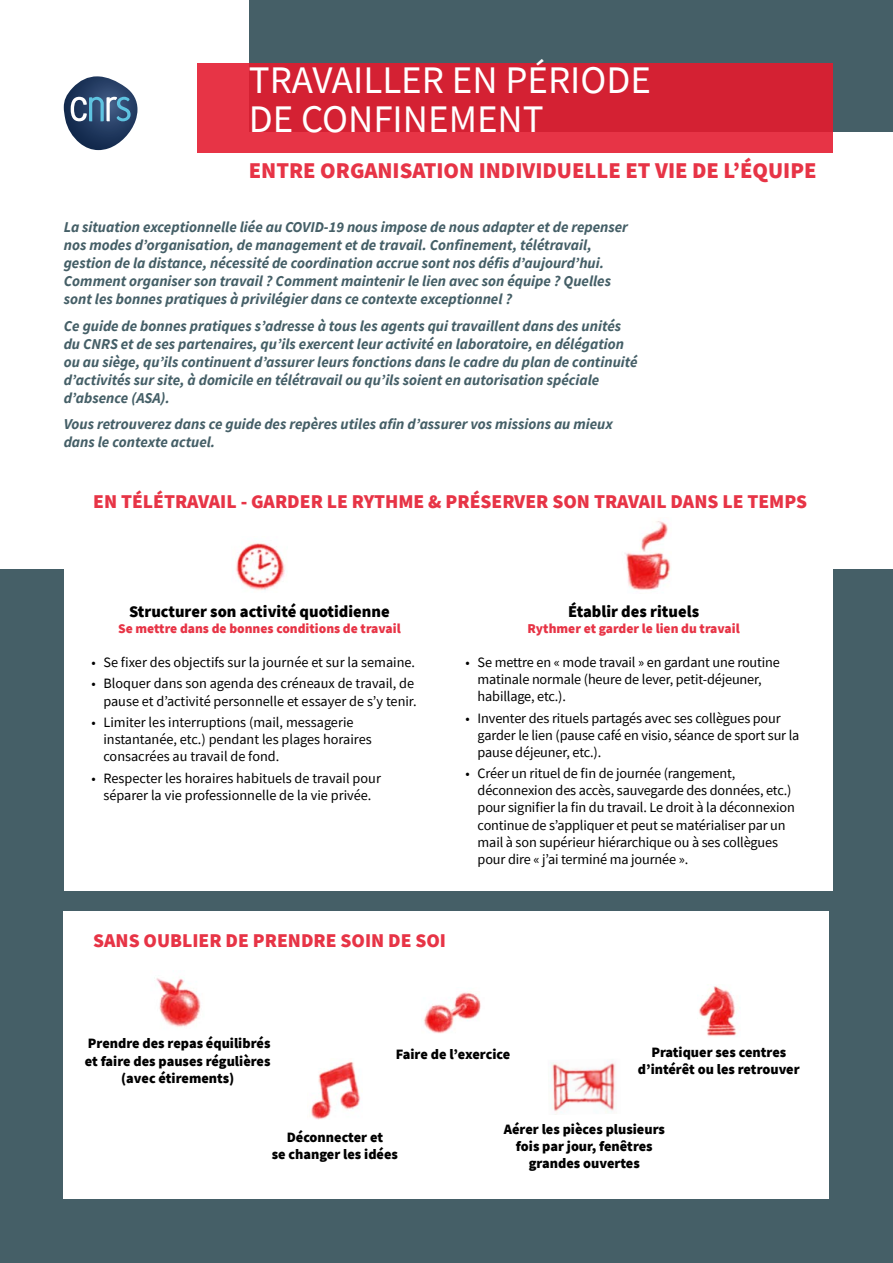
<style>
.page{position:relative;width:893px;height:1263px;background:#fff}
.page>*{position:absolute;margin:0;border:0;box-sizing:border-box;transform-origin:0 0}
.t1{font:39px/39px "Source Sans Pro";color:#fff}
.t2{font:900 22.5px "Source Sans Pro";color:#e73446}
.t3{font:900 19.5px "Source Sans Pro";color:#e73446}
.t4{font:900 16.5px "Source Sans Pro";color:#000}
.t5{font:italic 700 15px/18px "Source Sans Pro";color:#455f67}
.t6{font:14.25px/17.1px "Source Sans Pro";letter-spacing:-.01em;color:#000}
.t7{font:900 14.25px/17.1px "Source Sans Pro";color:#000;text-align:center}
.t8{font:900 13.5px "Source Sans Pro";color:#e73446}
</style>
<div class="page">
<div style="left:249px;top:0;width:644px;height:132px;background:#455f67"></div>
<svg style="left:64px;top:76px;width:73px;height:74px"></svg>
<svg style="left:198px;top:64px;width:635px;height:89px;background:#d92638"></svg>
<div style="left:0;top:570px;width:893px;height:693px;background:#455f67"></div>
<div style="left:64px;top:487px;width:769px;height:404px;background:#fff"></div>
<div style="left:64px;top:911px;width:765px;height:288px;background:#fff"></div>
<img style="left:156px;top:978px;width:45px;height:49px">
<img style="left:423px;top:992px;width:58px;height:42px">
<img style="left:551px;top:1063px;width:66px;height:52px">
<img style="left:310px;top:1061px;width:51px;height:58px">
<img style="left:699px;top:986px;width:41px;height:50px">
<img style="left:625px;top:521px;width:46px;height:69px">
<img style="left:236px;top:543px;width:49px;height:48px">
<h1 class="t1" style="left:249px;top:60px;width:404px">TRAVAILLER EN PÉRIODE<br>DE CONFINEMENT</h1>
<h2 class="t2" style="left:249px;top:155px;width:569px">ENTRE ORGANISATION INDIVIDUELLE ET VIE DE L’ÉQUIPE</h2>
<p class="t5" style="left:64px;top:218px;width:566px">La situation exceptionnelle liée au COVID-19 nous impose de nous adapter et de repenser nos modes d’organisation, de management et de travail. Confinement, télétravail, gestion de la distance, nécessité de coordination accrue sont nos défis d’aujourd’hui.<br>Comment organiser son travail ? Comment maintenir le lien avec son équipe ? Quelles sont les bonnes pratiques à privilégier dans ce contexte exceptionnel ?</p>
<p class="t5" style="left:64px;top:316px;width:575px">Ce guide de bonnes pratiques s’adresse à tous les agents qui travaillent dans des unités du CNRS et de ses partenaires, qu’ils exercent leur activité en laboratoire, en délégation ou au siège, qu’ils continuent d’assurer leurs fonctions dans le cadre du plan de continuité d’activités sur site, à domicile en télétravail ou qu’ils soient en autorisation spéciale d’absence (ASA).</p>
<p class="t5" style="left:64px;top:415px;width:550px">Vous retrouverez dans ce guide des repères utiles afin d’assurer vos missions au mieux dans le contexte actuel.</p>
<h3 class="t3" style="left:93px;top:488px;width:715px">EN TÉLÉTRAVAIL - GARDER LE RYTHME &amp; PRÉSERVER SON TRAVAIL DANS LE TEMPS</h3>
<p class="t4" style="left:129px;top:600px;width:262px">Structurer son activité quotidienne</p>
<p class="t8" style="left:118px;top:619px;width:284px">Se mettre dans de bonnes conditions de travail</p>
<p class="t6" style="left:91px;top:654px;width:325px">• Se fixer des objectifs sur la journée et sur la semaine.</p>
<p class="t6" style="left:91px;top:675px;width:327px;text-align:right">• Bloquer dans son agenda des créneaux de travail, de pause et d’activité personnelle et essayer de s’y tenir.</p>
<p class="t6" style="left:103px;top:713px;width:270px;text-indent:-12px">• Limiter les interruptions (mail, messagerie instantanée, etc.) pendant les plages horaires consacrées au travail de fond.</p>
<p class="t6" style="left:91px;top:769px;width:291px;text-align:center">• Respecter les horaires habituels de travail pour séparer la vie professionnelle de la vie privée.</p>
<p class="t4" style="left:568px;top:600px;width:133px">Établir des rituels</p>
<p class="t8" style="left:527px;top:619px;width:214px">Rythmer et garder le lien du travail</p>
<p class="t6" style="left:478px;top:654px;width:304px;text-indent:-12px">• Se mettre en « mode travail » en gardant une routine matinale normale (heure de lever, petit-déjeuner, habillage, etc.).</p>
<p class="t6" style="left:478px;top:709px;width:323px;text-indent:-12px">• Inventer des rituels partagés avec ses collègues pour garder le lien (pause café en visio, séance de sport sur la pause déjeuner, etc.).</p>
<p class="t6" style="left:478px;top:765px;width:319px;text-indent:-12px">• Créer un rituel de fin de journée (rangement, déconnexion des accès, sauvegarde des données, etc.) pour signifier la fin du travail. Le droit à la déconnexion continue de s’appliquer et peut se matérialiser par un mail à son supérieur hiérarchique ou à ses collègues pour dire « j’ai terminé ma journée ».</p>
<h3 class="t3" style="left:93px;top:927px;width:354px">SANS OUBLIER DE PRENDRE SOIN DE SOI</h3>
<p class="t7" style="left:85px;top:1035px;width:187px">Prendre des repas équilibrés et faire des pauses régulières (avec étirements)</p>
<p class="t7" style="left:396px;top:1045px;width:116px">Faire de l’exercice</p>
<p class="t7" style="left:638px;top:1043px;width:163px">Pratiquer ses centres d’intérêt ou les retrouver</p>
<p class="t7" style="left:504px;top:1120px;width:163px">Aérer les pièces plusieurs fois par jour, fenêtres grandes ouvertes</p>
<p class="t7" style="left:272px;top:1129px;width:128px">Déconnecter et<br>se changer les idées</p>
</div>
